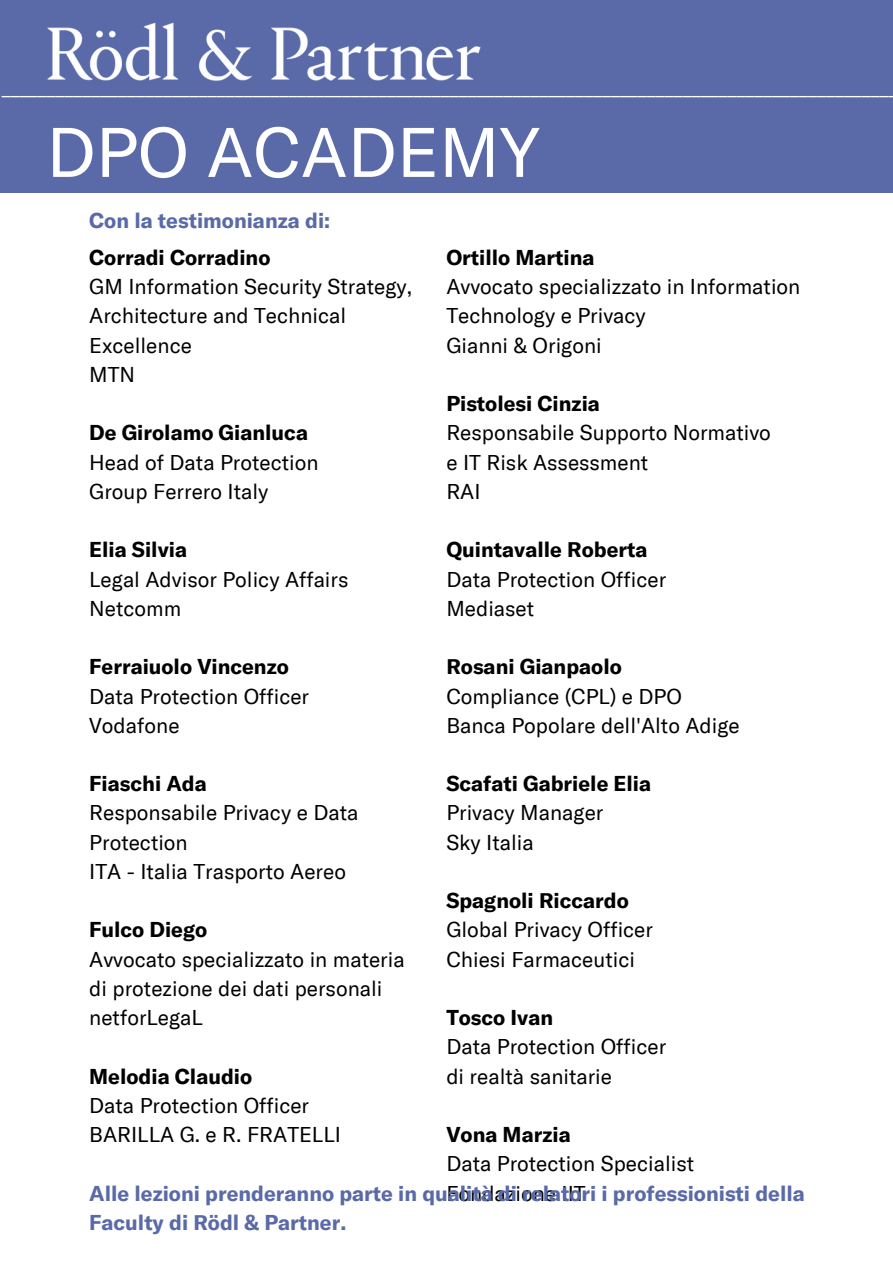
<style>
.page{position:relative;width:893px;height:1264px;background:#fff}
.page>*{position:absolute;margin:0;border:0;box-sizing:border-box;transform-origin:0 0}
.t1{font:69px "GT America";color:#fff}
.t2{font:21px/29.2px "GT America";color:#000}
.t3{font:700 21px "GT America";color:#000}
.t4{font:700 21px/29.2px "GT America";color:#5a6aa8}
.t5{font:21px "GT America";color:#fff}
</style>
<div class="page">
<div style="left:0;top:0;width:892px;height:1262px;background:#5a6aa8"></div>
<div style="left:0;top:193px;width:892px;height:1069px;background:#fff"></div>
<img style="left:47px;top:22px;width:434px;height:59px">
<p class="t5" style="left:2px;top:73px;width:888px">___________________________________________________________________________________________________</p>
<h1 class="t1" style="left:46px;top:107px;width:495px">DPO ACADEMY</h1>
<p class="t4" style="left:89px;top:205px;width:242px">Con la testimonianza di:</p>
<p class="t3" style="left:89px;top:244px;width:183px">Corradi Corradino</p>
<p class="t2" style="left:89px;top:271px;width:324px">GM Information Security Strategy,<br>Architecture and Technical<br>Excellence<br>MTN</p>
<p class="t3" style="left:89px;top:419px;width:220px">De Girolamo Gianluca</p>
<p class="t2" style="left:89px;top:446px;width:231px">Head of Data Protection<br>Group Ferrero Italy</p>
<p class="t3" style="left:89px;top:536px;width:99px">Elia Silvia</p>
<p class="t2" style="left:89px;top:563px;width:261px">Legal Advisor Policy Affairs<br>Netcomm</p>
<p class="t3" style="left:446px;top:244px;width:150px">Ortillo Martina</p>
<p class="t2" style="left:446px;top:271px;width:355px">Avvocato specializzato in Information<br>Technology e Privacy<br>Gianni &amp; Origoni</p>
<p class="t3" style="left:446px;top:390px;width:155px">Pistolesi Cinzia</p>
<p class="t2" style="left:446px;top:417px;width:326px">Responsabile Supporto Normativo e IT Risk Assessment<br>RAI</p>
<p class="t3" style="left:446px;top:536px;width:203px">Quintavalle Roberta</p>
<p class="t2" style="left:446px;top:563px;width:221px">Data Protection Officer<br>Mediaset</p>
<p class="t3" style="left:446px;top:653px;width:177px">Rosani Gianpaolo</p>
<p class="t2" style="left:446px;top:680px;width:295px">Compliance (CPL) e DPO<br>Banca Popolare dell'Alto Adige</p>
<p class="t3" style="left:446px;top:770px;width:206px">Scafati Gabriele Elia</p>
<p class="t2" style="left:446px;top:797px;width:159px">Privacy Manager<br>Sky Italia</p>
<p class="t3" style="left:446px;top:887px;width:184px">Spagnoli Riccardo</p>
<p class="t2" style="left:446px;top:914px;width:208px">Global Privacy Officer<br>Chiesi Farmaceutici</p>
<p class="t3" style="left:89px;top:653px;width:201px">Ferraiuolo Vincenzo</p>
<p class="t2" style="left:89px;top:680px;width:221px">Data Protection Officer<br>Vodafone</p>
<p class="t3" style="left:89px;top:770px;width:119px">Fiaschi Ada</p>
<p class="t2" style="left:89px;top:797px;width:270px">Responsabile Privacy e Data<br>Protection<br>ITA - Italia Trasporto Aereo</p>
<p class="t3" style="left:89px;top:916px;width:119px">Fulco Diego</p>
<p class="t2" style="left:89px;top:943px;width:317px">Avvocato specializzato in materia di protezione dei dati personali netforLegaL</p>
<p class="t3" style="left:89px;top:1062px;width:164px">Melodia Claudio</p>
<p class="t2" style="left:89px;top:1089px;width:253px">Data Protection Officer<br>BARILLA G. e R. FRATELLI</p>
<p class="t3" style="left:446px;top:1004px;width:108px">Tosco Ivan</p>
<p class="t2" style="left:446px;top:1031px;width:221px">Data Protection Officer di realtà sanitarie</p>
<p class="t3" style="left:446px;top:1120px;width:126px">Vona Marzia</p>
<p class="t2" style="left:446px;top:1148px;width:249px">Data Protection Specialist<br>Fondazione IIT</p>
<p class="t4" style="left:89px;top:1177px;width:717px">Alle lezioni prenderanno parte in qualità di relatori i professionisti della<br>Faculty di Rödl &amp; Partner.</p>
</div>
